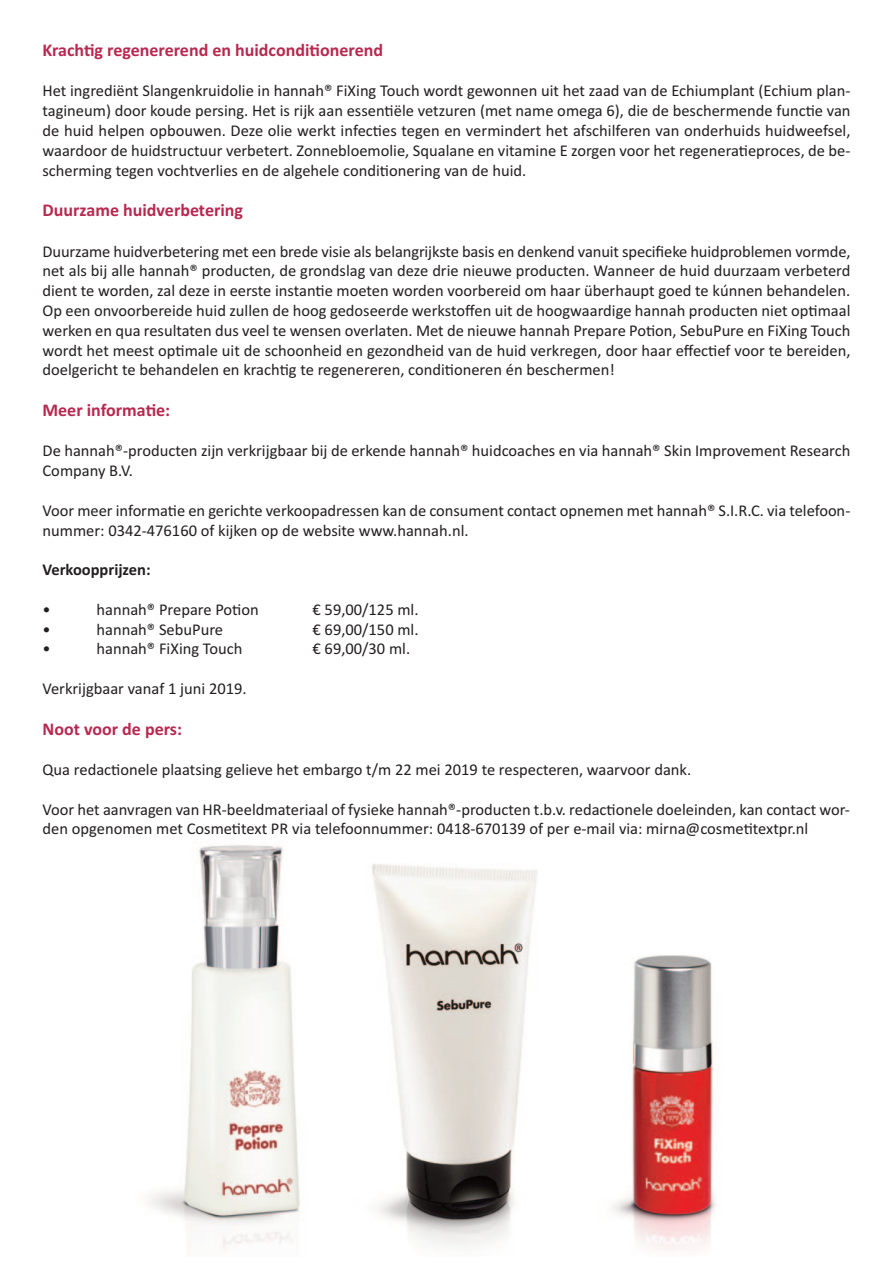
<style>
.page{position:relative;width:893px;height:1263px;background:#fff}
.page>*{position:absolute;margin:0;border:0;box-sizing:border-box;transform-origin:0 0}
.t1{font:700 18px "Calibri";color:#b7284f}
.t2{font:16.5px/19.8px "Calibri";color:#231f20}
.t3{font:700 16.5px "Calibri";color:#231f20}
</style>
<div class="page">
<img style="left:149px;top:845px;width:567px;height:405px">
<p class="t1" style="left:43px;top:44px;width:342px">Krachtig regenererend en huidconditionerend</p>
<p class="t2" style="left:43px;top:82px;width:810px;text-align:justify">Het ingrediënt Slangenkruidolie in hannah® FiXing Touch wordt gewonnen uit het zaad van de Echiumplant (Echium plan&shy;tagineum) door koude persing. Het is rijk aan essentiële vetzuren (met name omega 6), die de beschermende functie van de huid helpen opbouwen. Deze olie werkt infecties tegen en vermindert het afschilferen van onderhuids huidweefsel, waardoor de huidstructuur verbetert. Zonnebloemolie, Squalane en vitamine E zorgen voor het regeneratieproces, de be&shy;scherming tegen vochtverlies en de algehele conditionering van de huid.</p>
<p class="t1" style="left:43px;top:204px;width:202px">Duurzame huidverbetering</p>
<p class="t2" style="left:43px;top:242px;width:810px;text-align:justify">Duurzame huidverbetering met een brede visie als belangrijkste basis en denkend vanuit specifieke huidproblemen vormde, net als bij alle hannah® producten, de grondslag van deze drie nieuwe producten. Wanneer de huid duurzaam verbeterd dient te worden, zal deze in eerste instantie moeten worden voorbereid om haar überhaupt goed te kúnnen behandelen.<br>Op een onvoorbereide huid zullen de hoog gedoseerde werkstoffen uit de hoogwaardige hannah producten niet optimaal werken en qua resultaten dus veel te wensen overlaten. Met de nieuwe hannah Prepare Potion, SebuPure en FiXing Touch wordt het meest optimale uit de schoonheid en gezondheid van de huid verkregen, door haar effectief voor te bereiden, doelgericht te behandelen en krachtig te regenereren, conditioneren én beschermen!</p>
<p class="t1" style="left:43px;top:404px;width:129px">Meer informatie:</p>
<p class="t2" style="left:43px;top:442px;width:809px">De hannah®-producten zijn verkrijgbaar bij de erkende hannah® huidcoaches en via hannah® Skin Improvement Research<br>Company B.V.</p>
<p class="t2" style="left:43px;top:502px;width:809px">Voor meer informatie en gerichte verkoopadressen kan de consument contact opnemen met hannah® S.I.R.C. via telefoon&shy;nummer: 0342-476160 of kijken op de website www.hannah.nl.</p>
<p class="t3" style="left:43px;top:564px;width:110px">Verkoopprijzen:</p>
<p class="t2" style="left:43px;top:601px;width:10px">•</p>
<p class="t2" style="left:97px;top:601px;width:164px">hannah® Prepare Potion</p>
<p class="t2" style="left:313px;top:601px;width:108px">€ 59,00/125 ml.</p>
<p class="t2" style="left:43px;top:620px;width:10px">•</p>
<p class="t2" style="left:97px;top:620px;width:128px">hannah® SebuPure</p>
<p class="t2" style="left:313px;top:620px;width:108px">€ 69,00/150 ml.</p>
<p class="t2" style="left:43px;top:640px;width:10px">•</p>
<p class="t2" style="left:97px;top:640px;width:148px">hannah® FiXing Touch</p>
<p class="t2" style="left:313px;top:640px;width:99px">€ 69,00/30 ml.</p>
<p class="t2" style="left:43px;top:680px;width:206px">Verkrijgbaar vanaf 1 juni 2019.</p>
<p class="t1" style="left:43px;top:722px;width:141px">Noot voor de pers:</p>
<p class="t2" style="left:43px;top:761px;width:650px">Qua redactionele plaatsing gelieve het embargo t/m 22 mei 2019 te respecteren, waarvoor dank.</p>
<p class="t2" style="left:43px;top:800px;width:809px">Voor het aanvragen van HR-beeldmateriaal of fysieke hannah®-producten t.b.v. redactionele doeleinden, kan contact wor&shy;den opgenomen met Cosmetitext PR via telefoonnummer: 0418-670139 of per e-mail via: mirna@cosmetitextpr.nl</p>
</div>
